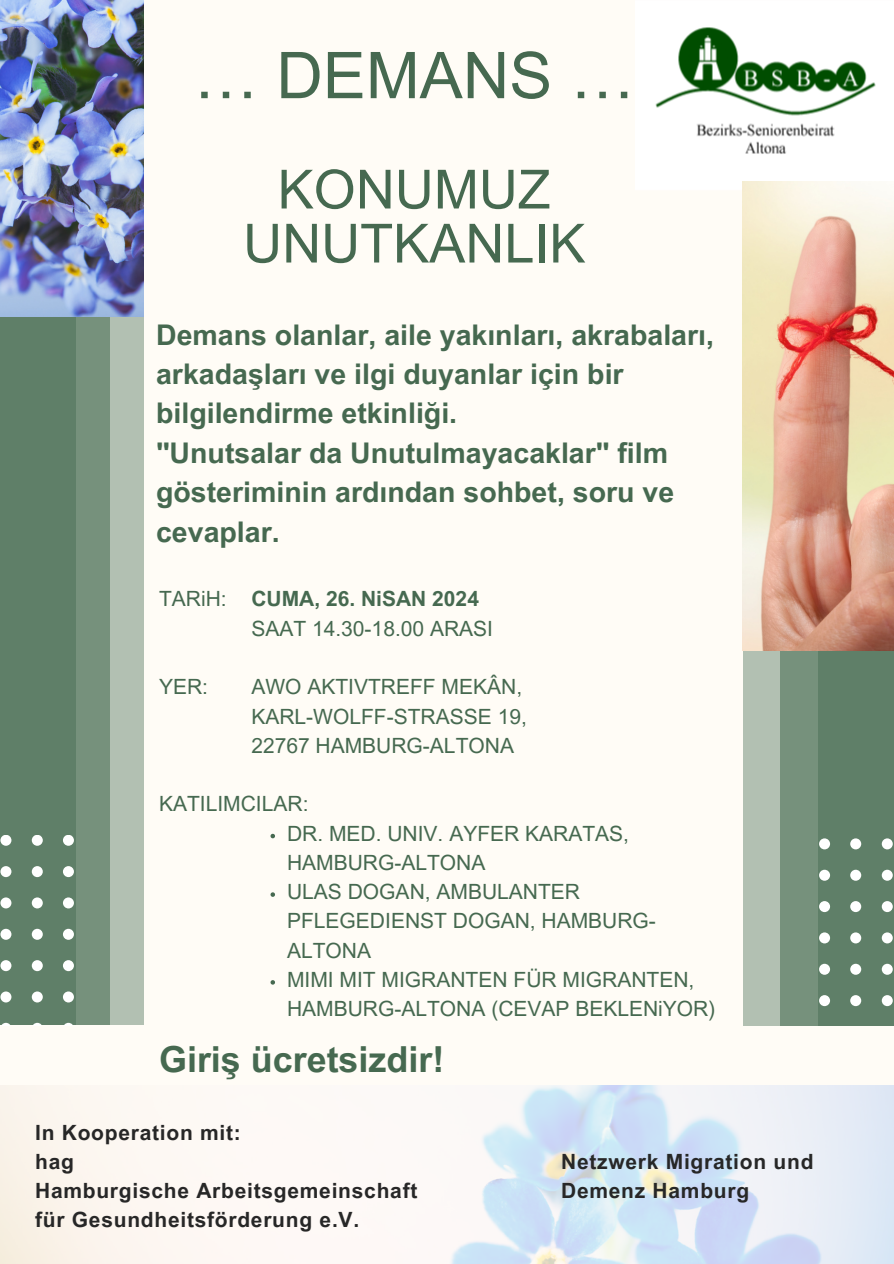
<style>
.page{position:relative;width:894px;height:1264px;background:#fff}
.page>*{position:absolute;margin:0;border:0;box-sizing:border-box;transform-origin:0 0}
.t1{font:64.5px "Arial MT Pro";color:#466950}
.t2{font:54px/54px "Arial MT Pro";color:#466950;text-align:center}
.t3{font:700 35.85px "Arial MT Pro";color:#466950}
.t4{font:700 28.5px/39.3px "Arial MT Pro";color:#466950}
.t5{font:21px/29.2px "Arial MT Pro";color:#466950}
.t6{font:700 21px/29.2px "Arial MT Pro";letter-spacing:.035em;color:#272727}
.t7{font:700 21px "Arial MT Pro";color:#466950}
</style>
<div class="page">
<div style="left:0;top:0;width:893px;height:1263px;background:#fffcf6"></div>
<div style="left:742px;top:115px;width:76px;height:910px;background:#b2c0b2"></div>
<div style="left:780px;top:115px;width:50px;height:910px;background:#76917c"></div>
<div style="left:817px;top:115px;width:76px;height:910px;background:#5f7f68"></div>
<div style="left:818px;top:995px;width:11px;height:11px;background:#fff;border-radius:50%"></div>
<svg style="left:818px;top:963px;width:11px;height:11px"></svg>
<div style="left:818px;top:932px;width:11px;height:11px;background:#fff;border-radius:50%"></div>
<div style="left:818px;top:901px;width:11px;height:11px;background:#fff;border-radius:50%"></div>
<svg style="left:818px;top:869px;width:11px;height:11px"></svg>
<div style="left:818px;top:838px;width:11px;height:11px;background:#fff;border-radius:50%"></div>
<div style="left:850px;top:995px;width:11px;height:11px;background:#fff;border-radius:50%"></div>
<div style="left:850px;top:963px;width:11px;height:11px;background:#fff;border-radius:50%"></div>
<div style="left:850px;top:932px;width:11px;height:11px;background:#fff;border-radius:50%"></div>
<div style="left:850px;top:901px;width:11px;height:11px;background:#fff;border-radius:50%"></div>
<div style="left:850px;top:869px;width:11px;height:11px;background:#fff;border-radius:50%"></div>
<div style="left:850px;top:838px;width:11px;height:11px;background:#fff;border-radius:50%"></div>
<div style="left:881px;top:995px;width:11px;height:11px;background:#fff;border-radius:50%"></div>
<div style="left:881px;top:963px;width:11px;height:11px;background:#fff;border-radius:50%"></div>
<div style="left:881px;top:932px;width:11px;height:11px;background:#fff;border-radius:50%"></div>
<div style="left:881px;top:901px;width:11px;height:11px;background:#fff;border-radius:50%"></div>
<div style="left:881px;top:869px;width:11px;height:11px;background:#fff;border-radius:50%"></div>
<div style="left:881px;top:838px;width:11px;height:11px;background:#fff;border-radius:50%"></div>
<img style="left:655px;top:27px;width:238px;height:155px">
<div style="left:68px;top:114px;width:76px;height:910px;background:#b2c0b2"></div>
<div style="left:59px;top:114px;width:51px;height:910px;background:#76917c"></div>
<div style="left:0;top:114px;width:76px;height:910px;background:#5f7f68"></div>
<img style="left:0;top:0;width:143px;height:316px">
<svg style="left:0;top:1022px;width:11px;height:3px"></svg>
<div style="left:0;top:991px;width:11px;height:11px;background:#fff;border-radius:50%"></div>
<div style="left:0;top:960px;width:11px;height:11px;background:#fff;border-radius:50%"></div>
<div style="left:0;top:928px;width:11px;height:11px;background:#fff;border-radius:50%"></div>
<div style="left:0;top:897px;width:11px;height:11px;background:#fff;border-radius:50%"></div>
<div style="left:0;top:866px;width:11px;height:11px;background:#fff;border-radius:50%"></div>
<div style="left:0;top:835px;width:11px;height:10px;background:#fff;border-radius:50%"></div>
<svg style="left:32px;top:1022px;width:11px;height:3px"></svg>
<div style="left:32px;top:991px;width:11px;height:11px;background:#fff;border-radius:50%"></div>
<div style="left:32px;top:960px;width:11px;height:11px;background:#fff;border-radius:50%"></div>
<div style="left:32px;top:928px;width:11px;height:11px;background:#fff;border-radius:50%"></div>
<div style="left:32px;top:897px;width:11px;height:11px;background:#fff;border-radius:50%"></div>
<div style="left:32px;top:866px;width:11px;height:11px;background:#fff;border-radius:50%"></div>
<div style="left:32px;top:835px;width:11px;height:10px;background:#fff;border-radius:50%"></div>
<svg style="left:63px;top:1022px;width:11px;height:3px"></svg>
<div style="left:63px;top:991px;width:11px;height:11px;background:#fff;border-radius:50%"></div>
<div style="left:63px;top:960px;width:11px;height:11px;background:#fff;border-radius:50%"></div>
<div style="left:63px;top:928px;width:11px;height:11px;background:#fff;border-radius:50%"></div>
<div style="left:63px;top:897px;width:11px;height:11px;background:#fff;border-radius:50%"></div>
<div style="left:63px;top:866px;width:11px;height:11px;background:#fff;border-radius:50%"></div>
<div style="left:63px;top:835px;width:11px;height:10px;background:#fff;border-radius:50%"></div>
<img style="left:0;top:1085px;width:893px;height:178px">
<img style="left:742px;top:182px;width:151px;height:468px">
<svg style="left:270px;top:833px;width:5px;height:5px"></svg>
<svg style="left:270px;top:892px;width:5px;height:4px"></svg>
<svg style="left:270px;top:980px;width:5px;height:4px"></svg>
<h1 class="t1" style="left:194px;top:51px;width:442px">… DEMANS …</h1>
<h2 class="t2" style="left:243px;top:169px;width:344px">KONUMUZ<br>UNUTKANLIK</h2>
<p class="t4" style="left:156px;top:318px;width:559px">Demans olanlar, aile yakınları, akrabaları, arkadaşları ve ilgi duyanlar için bir bilgilendirme etkinliği.<br>"Unutsalar da Unutulmayacaklar" film gösteriminin ardından sohbet, soru ve cevaplar.</p>
<p class="t5" style="left:159px;top:587px;width:69px">TARiH:</p>
<h4 class="t5" style="left:159px;top:675px;width:50px">YER:</h4>
<p class="t7" style="left:251px;top:591px;width:229px">CUMA, 26. NiSAN 2024</p>
<p class="t5" style="left:251px;top:616px;width:243px">SAAT 14.30-18.00 ARASI</p>
<p class="t5" style="left:251px;top:675px;width:277px">AWO AKTIVTREFF MEKÂN,<br>KARL-WOLFF-STRASSE 19,<br>22767 HAMBURG-ALTONA</p>
<p class="t5" style="left:159px;top:792px;width:151px">KATILIMCILAR:</p>
<p class="t5" style="left:287px;top:821px;width:429px">DR. MED. UNIV. AYFER KARATAS,<br>HAMBURG-ALTONA<br>ULAS DOGAN, AMBULANTER<br>PFLEGEDIENST DOGAN, HAMBURG-<br>ALTONA<br>MIMI MIT MIGRANTEN FÜR MIGRANTEN,<br>HAMBURG-ALTONA (CEVAP BEKLENiYOR)</p>
<h3 class="t3" style="left:159px;top:1046px;width:286px">Giriş ücretsizdir!</h3>
<h5 class="t6" style="left:35px;top:1120px;width:384px">In Kooperation mit:<br>hag<br>Hamburgische Arbeitsgemeinschaft für Gesundheitsförderung e.V.</h5>
<h5 class="t6" style="left:561px;top:1149px;width:254px">Netzwerk Migration und<br>Demenz Hamburg</h5>
</div>
